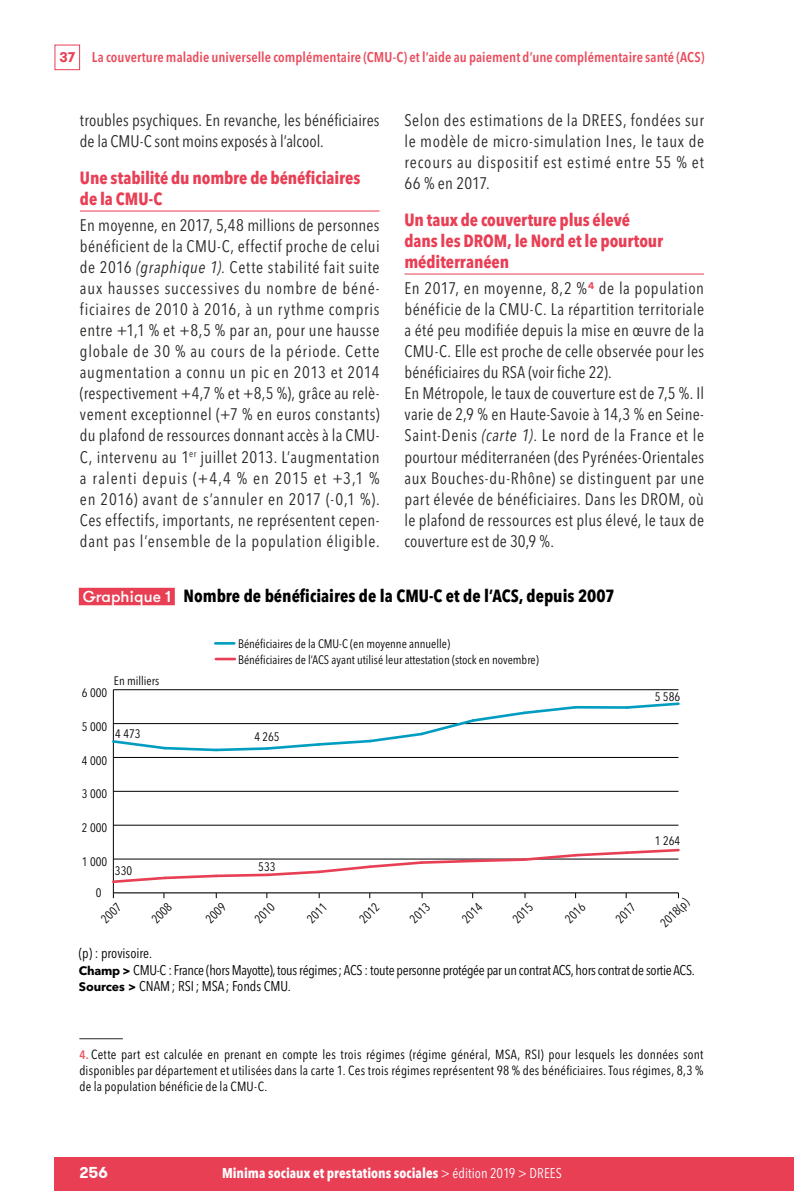
<style>
.page{position:relative;width:794px;height:1191px;background:#fff}
.page>*{position:absolute;margin:0;border:0;box-sizing:border-box;transform-origin:0 0}
.Titre_2__Inter{font:700 condensed 17.5px/21px "Avenir Next LT Pro";letter-spacing:-.005em;color:#e83f55}
.HT_titre{font:700 condensed 17.5px "Avenir Next LT Pro";color:#000}
.Texte{font:condensed 16.62px/21px "Avenir Next LT Pro";letter-spacing:.03em;color:#282827;text-align:justify}
.Texte-2{font:condensed 16.62px/21px "Avenir Next LT Pro";letter-spacing:.005em;color:#282827}
.t1{font:700 15.75px "GT Walsheim";color:#fff}
.HT_notes_champ_lectu{font:condensed 14px "Avenir Next LT Pro";letter-spacing:-.02em;color:#000}
.t2{font:600 condensed 14px "Avenir Next LT Pro";letter-spacing:.005em;color:#ea4c5c}
.t3{font:700 condensed 14px "Avenir Next LT Pro";letter-spacing:.005em;color:#fff}
.HT_notes_champ_lectu-2{font:condensed 14px "Avenir Next LT Pro";color:#000}
.HT_notes_diverses{font:condensed 14px "Avenir Next LT Pro";color:#000}
.t4{font:condensed 13.12px/15.8px "Avenir Next LT Pro";letter-spacing:.015em;color:#000;text-align:justify}
.t5{font:condensed 12.25px "Avenir Next LT Pro";color:#000}
.s1{font-family:"GT Walsheim Pro Trial";font-weight:700;font-stretch:normal;color:#e83f55}
.s2{font-style:italic}
.s3{font-family:"GT Walsheim";font-weight:500;font-stretch:normal;font-size:15.75px;color:#fff}
.s4{font-weight:700;font-stretch:normal;font-size:12.25px}
.s5{font-weight:600;font-size:12.25px;color:#eb5863}
.s6{font-weight:400}
</style>
<div class="page">
<div style="left:55px;top:45px;width:25px;height:25px;border:1px solid #e83f55"></div>
<div style="left:55px;top:1157px;width:739px;height:34px;background:#e83f55"></div>
<div style="left:79px;top:588px;width:96px;height:17px;background:#e83f55"></div>
<hr style="left:113px;top:689px;width:1px;height:204px;background:#000">
<hr style="left:113px;top:892px;width:565px;height:1px;background:#000">
<hr style="left:113px;top:825px;width:565px;height:1px;background:#000">
<hr style="left:113px;top:791px;width:565px;height:1px;background:#000">
<hr style="left:113px;top:757px;width:565px;height:1px;background:#000">
<hr style="left:113px;top:723px;width:565px;height:1px;background:#000">
<hr style="left:113px;top:689px;width:565px;height:1px;background:#000">
<hr style="left:216px;top:657px;width:19px;height:3px;background:#e83f55">
<svg style="left:112px;top:847px;width:568px;height:37px"></svg>
<svg style="left:215px;top:642px;width:19px;height:2px"></svg>
<svg style="left:112px;top:704px;width:466px;height:48px"></svg>
<hr style="left:576px;top:706px;width:51px;height:3px;background:#009dc1">
<svg style="left:624px;top:702px;width:56px;height:7px"></svg>
<hr style="left:80px;top:211px;width:299px;height:1px;background:#e83f55">
<hr style="left:404px;top:274px;width:300px;height:1px;background:#e83f55">
<hr style="left:79px;top:1038px;width:44px;height:1px;background:#282827">
<p class="t2" style="left:59px;top:49px;width:647px"><span class="s1">37</span> La couverture maladie universelle complémentaire (CMU-C) et l’aide au paiement d’une complémentaire santé (ACS)</p>
<p class="Texte-2" style="left:80px;top:110px;width:301px">troubles psychiques. En revanche, les bénéficiaires de la CMU-C sont moins exposés à l’alcool.</p>
<p class="Titre_2__Inter" style="left:80px;top:167px;width:282px">Une stabilité du nombre de bénéficiaires de la CMU-C</p>
<p class="Texte" style="left:80px;top:215px;width:301px;text-align:left">En moyenne, en 2017, 5,48 millions de personnes bénéficient de la CMU-C, effectif proche de celui de 2016 <span class="s2">(graphique 1).</span> Cette stabilité fait suite aux hausses successives du nombre de béné&shy;ficiaires de 2010 à 2016, à un rythme compris entre +1,1 % et +8,5 % par an, pour une hausse globale de 30 % au cours de la période. Cette augmentation a connu un pic en 2013 et 2014 (respectivement +4,7 % et +8,5 %), grâce au relè&shy;vement exceptionnel (+7 % en euros constants) du plafond de ressources donnant accès à la CMU-C, intervenu au 1<sup>er</sup> juillet 2013. L’augmentation a ralenti depuis (+4,4 % en 2015 et +3,1 % en 2016) avant de s’annuler en 2017 (-0,1 %).<br>Ces effectifs, importants, ne représentent cepen&shy;dant pas l’ensemble de la population éligible.</p>
<p class="Texte" style="left:404px;top:110px;width:301px">Selon des estimations de la DREES, fondées sur le modèle de micro-simulation Ines, le taux de recours au dispositif est estimé entre 55 % et 66 % en 2017.</p>
<p class="Titre_2__Inter" style="left:404px;top:209px;width:260px">Un taux de couverture plus élevé dans les DROM, le Nord et le pourtour méditerranéen</p>
<p class="Texte" style="left:404px;top:278px;width:301px">En 2017, en moyenne, 8,2 %<sup>4</sup> de la population bénéficie de la CMU-C. La répartition territoriale a été peu modifiée depuis la mise en œuvre de la CMU-C. Elle est proche de celle observée pour les bénéficiaires du RSA (voir fiche 22).</p>
<p class="Texte" style="left:404px;top:383px;width:301px">En Métropole, le taux de couverture est de 7,5 %. Il varie de 2,9 % en Haute-Savoie à 14,3 % en Seine-Saint-Denis <span class="s2">(carte 1)</span>. Le nord de la France et le pourtour méditerranéen (des Pyrénées-Orientales aux Bouches-du-Rhône) se distinguent par une part élevée de bénéficiaires. Dans les DROM, où le plafond de ressources est plus élevé, le taux de couverture est de 30,9 %.</p>
<p class="HT_titre" style="left:83px;top:585px;width:533px"><span class="s3">Graphique 1</span> Nombre de bénéficiaires de la CMU-C et de l’ACS, depuis 2007</p>
<p class="t5" style="left:238px;top:636px;width:213px">Bénéficiaires de la CMU-C (en moyenne annuelle)</p>
<p class="t5" style="left:82px;top:685px;width:27px">6 000</p>
<p class="t5" style="left:114px;top:673px;width:47px">En milliers</p>
<p class="t5" style="left:238px;top:652px;width:302px">Bénéficiaires de l’ACS ayant utilisé leur attestation (stock en novembre)</p>
<p class="t5" style="left:82px;top:719px;width:27px">5 000</p>
<p class="t5" style="left:82px;top:753px;width:27px">4 000</p>
<p class="t5" style="left:115px;top:726px;width:27px">4 473</p>
<p class="t5" style="left:254px;top:729px;width:27px">4 265</p>
<p class="t5" style="left:82px;top:787px;width:27px">3 000</p>
<p class="t5" style="left:82px;top:820px;width:27px">2 000</p>
<p class="t5" style="left:82px;top:854px;width:27px">1 000</p>
<p class="t5" style="left:115px;top:863px;width:19px">330</p>
<p class="t5" style="left:258px;top:859px;width:19px">533</p>
<p class="t5" style="left:654px;top:689px;width:27px">5 586</p>
<p class="t5" style="left:655px;top:833px;width:27px">1 264</p>
<p class="t5" style="left:96px;top:885px;width:7px">0</p>
<p class="t5" style="left:657px;top:919px;width:39px;rotate:-45deg">2018(p)</p>
<p class="t5" style="left:98px;top:915px;width:24px;rotate:-45deg">2007</p>
<p class="t5" style="left:148px;top:915px;width:24px;rotate:-45deg">2008</p>
<p class="t5" style="left:203px;top:915px;width:25px;rotate:-45deg">2009</p>
<p class="t5" style="left:251px;top:915px;width:24px;rotate:-45deg">2010</p>
<p class="t5" style="left:304px;top:915px;width:24px;rotate:-45deg">2011</p>
<p class="t5" style="left:356px;top:915px;width:24px;rotate:-45deg">2012</p>
<p class="t5" style="left:407px;top:915px;width:24px;rotate:-45deg">2013</p>
<p class="t5" style="left:459px;top:915px;width:24px;rotate:-45deg">2014</p>
<p class="t5" style="left:509px;top:915px;width:24px;rotate:-45deg">2015</p>
<p class="t5" style="left:562px;top:915px;width:24px;rotate:-45deg">2016</p>
<p class="t5" style="left:612px;top:915px;width:24px;rotate:-45deg">2017</p>
<p class="HT_notes_diverses" style="left:79px;top:944px;width:73px">(p) : provisoire.</p>
<p class="HT_notes_champ_lectu" style="left:79px;top:961px;width:616px"><span class="s4">Champ &gt;</span> CMU-C : France (hors Mayotte), tous régimes; ACS : toute personne protégée par un contrat ACS, hors contrat de sortie ACS.</p>
<p class="HT_notes_champ_lectu-2" style="left:79px;top:978px;width:212px"><span class="s4">Sources &gt;</span> CNAM; RSI; MSA; Fonds CMU.</p>
<p class="t4" style="left:79px;top:1046px;width:625px"><span class="s5">4.</span> Cette part est calculée en prenant en compte les trois régimes (régime général, MSA, RSI) pour lesquels les données sont disponibles par département et utilisées dans la carte 1. Ces trois régimes représentent 98 % des bénéficiaires. Tous régimes, 8,3 % de la population bénéficie de la CMU-C.</p>
<p class="t1" style="left:79px;top:1162px;width:30px">256</p>
<p class="t3" style="left:222px;top:1165px;width:341px">Minima sociaux et prestations sociales <span class="s6">&gt; édition 2019 &gt; DREES</span></p>
</div>
